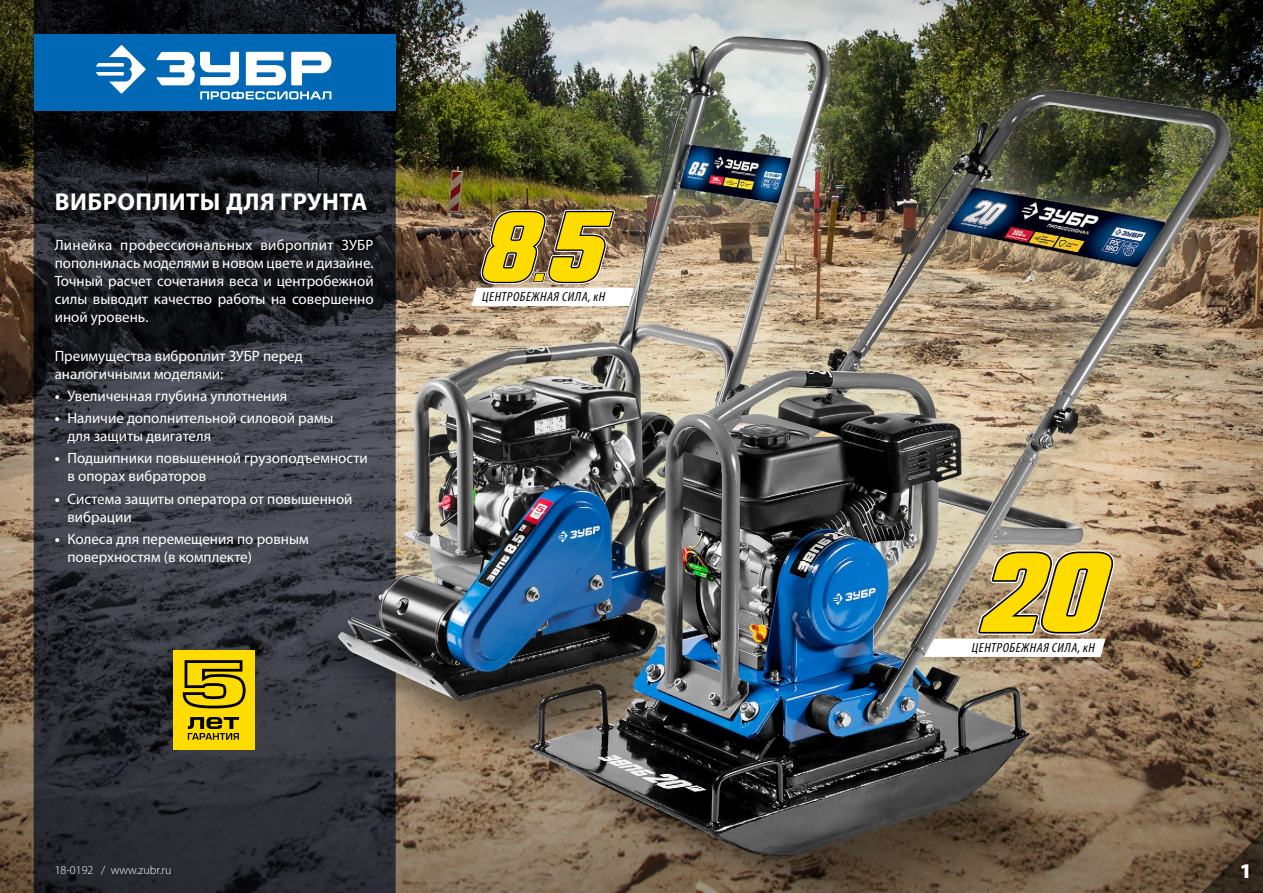
<style>
.page{position:relative;width:1263px;height:893px;background:#fff}
.page>*{position:absolute;margin:0;border:0;box-sizing:border-box;transform-origin:0 0}
.t1{font:700 24.45px "Myriad Pro";letter-spacing:.02em;color:#fff}
.t2{font:900 21px "Myriad Pro";color:#fff}
.t3{font:15px/18px "Myriad Pro";color:#fff}
.t4{font:italic condensed 13.2px "Myriad Pro";letter-spacing:.04em;color:#000;scale:1.08 1}
.t5{font:300 12px "Myriad Pro";color:#fff}
.s1{font-weight:700}
</style>
<div class="page">
<img style="left:0;top:0;width:1263px;height:893px">
<svg style="left:1201px;top:831px;width:62px;height:62px;background:#4c3d2d"></svg>
<div style="left:174px;top:650px;width:81px;height:99px;background:#ffdc00"></div>
<svg style="left:188px;top:717px;width:51px;height:23px"></svg>
<svg style="left:183px;top:660px;width:63px;height:48px"></svg>
<div style="left:34px;top:34px;width:361px;height:77px;background:#0068b5"></div>
<svg style="left:200px;top:91px;width:131px;height:8px"></svg>
<svg style="left:96px;top:45px;width:50px;height:49px"></svg>
<svg style="left:156px;top:52px;width:175px;height:33px"></svg>
<svg style="left:472px;top:207px;width:162px;height:99px"></svg>
<svg style="left:924px;top:547px;width:197px;height:110px"></svg>
<h1 class="t1" style="left:55px;top:186px;width:314px">ВИБРОПЛИТЫ ДЛЯ ГРУНТА</h1>
<p class="t3" style="left:55px;top:235px;width:320px;text-align:justify">Линейка профессиональных виброплит ЗУБР пополнилась моделями в новом цвете и дизайне.<br>Точный расчет сочетания веса и центробежной силы выводит качество работы на совершенно иной уровень.</p>
<p class="t3" style="left:55px;top:346px;width:249px">Преимущества виброплит ЗУБР перед аналогичными моделями:</p>
<p class="t3" style="left:55px;top:387px;width:234px"><span class="s1">•</span> Увеличенная глубина уплотнения</p>
<p class="t3" style="left:67px;top:409px;width:268px;text-indent:-13px"><span class="s1">•</span> Наличие дополнительной силовой рамы для защиты двигателя</p>
<p class="t3" style="left:67px;top:449px;width:302px;text-indent:-13px"><span class="s1">•</span> Подшипники повышенной грузоподъемности в опорах вибраторов</p>
<p class="t3" style="left:67px;top:489px;width:287px;text-indent:-13px"><span class="s1">•</span> Система защиты оператора от повышенной вибрации</p>
<p class="t3" style="left:67px;top:530px;width:243px;text-indent:-13px"><span class="s1">•</span> Колеса для перемещения по ровным поверхностям (в комплекте)</p>
<p class="t4" style="left:482px;top:289px;width:115px">ЦЕНТРОБЕЖНАЯ СИЛА, кН</p>
<p class="t5" style="left:55px;top:862px;width:118px">18-0192 / www.zubr.ru</p>
<p class="t4" style="left:972px;top:640px;width:115px">ЦЕНТРОБЕЖНАЯ СИЛА, кН</p>
<h2 class="t2" style="left:1240px;top:856px;width:14px">1</h2>
</div>
